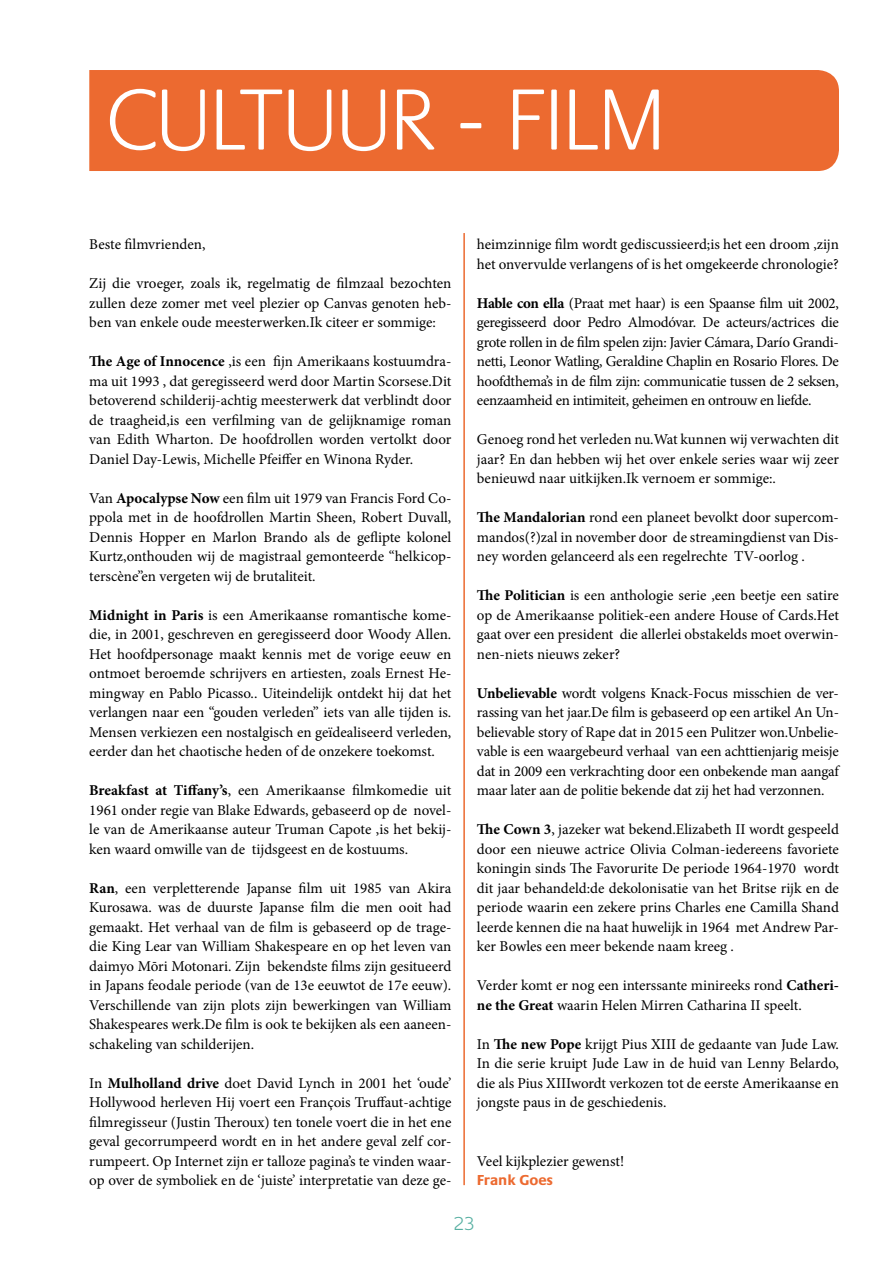
<style>
.page{position:relative;width:893px;height:1263px;background:#fff}
.page>*{position:absolute;margin:0;border:0;box-sizing:border-box;transform-origin:0 0}
.t1{font:300 90px "Praxis EF";color:#fff}
.t2{font:300 19.5px "Praxis EF";color:#56afa1}
.t3{font:15px/19.5px "Minion Pro";letter-spacing:-.005em;color:#000;text-align:justify}
.t4{font:700 15px "Praxis EF";color:#ec6a30}
.s1{font-weight:700}
</style>
<div class="page">
<div style="left:89px;top:70px;width:750px;height:101px;background:#ec6a30"></div>
<hr style="left:463px;top:233px;width:2px;height:952px;background:#ec6a30">
<h1 class="t1" style="left:106px;top:72px;width:560px">CULTUUR - FILM</h1>
<p class="t3" style="left:89px;top:235px;width:118px">Beste filmvrienden,</p>
<p class="t3" style="left:89px;top:274px;width:364px">Zij die vroeger, zoals ik, regelmatig de filmzaal bezochten zullen deze zomer met veel plezier op Canvas genoten heb&shy;ben van enkele oude meesterwerken.Ik citeer er sommige:</p>
<p class="t3" style="left:89px;top:352px;width:364px"><span class="s1">The Age of Innocence</span> ,is een fijn Amerikaans kostuumdra&shy;ma uit 1993 , dat geregisseerd werd door Martin Scorsese.Dit betoverend schilderij-achtig meesterwerk dat verblindt door de traagheid,is een verfilming van de gelijknamige roman van Edith Wharton. De hoofdrollen worden vertolkt door Daniel Day-Lewis, Michelle Pfeiffer en Winona Ryder.</p>
<p class="t3" style="left:89px;top:488px;width:364px">Van <span class="s1">Apocalypse Now</span> een film uit 1979 van Francis Ford Co&shy;ppola met in de hoofdrollen Martin Sheen, Robert Duvall, Dennis Hopper en Marlon Brando als de geflipte kolonel Kurtz,onthouden wij de magistraal gemonteerde “helkicop&shy;terscène”en vergeten wij de brutaliteit.</p>
<p class="t3" style="left:89px;top:605px;width:364px"><span class="s1">Midnight in Paris</span> is een Amerikaanse romantische kome&shy;die, in 2001, geschreven en geregisseerd door Woody Allen.<br>Het hoofdpersonage maakt kennis met de vorige eeuw en ontmoet beroemde schrijvers en artiesten, zoals Ernest He&shy;mingway en Pablo Picasso.. Uiteindelijk ontdekt hij dat het verlangen naar een “gouden verleden” iets van alle tijden is.<br>Mensen verkiezen een nostalgisch en geïdealiseerd verleden, eerder dan het chaotische heden of de onzekere toekomst.</p>
<p class="t3" style="left:89px;top:781px;width:364px"><span class="s1">Breakfast at Tiffany’s</span>, een Amerikaanse filmkomedie uit 1961 onder regie van Blake Edwards, gebaseerd op de novel&shy;le van de Amerikaanse auteur Truman Capote ,is het bekij&shy;ken waard omwille van de tijdsgeest en de kostuums.</p>
<p class="t3" style="left:89px;top:878px;width:364px"><span class="s1">Ran</span>, een verpletterende Japanse film uit 1985 van Akira Kurosawa. was de duurste Japanse film die men ooit had gemaakt. Het verhaal van de film is gebaseerd op de trage&shy;die King Lear van William Shakespeare en op het leven van daimyo Mōri Motonari. Zijn bekendste films zijn gesitueerd in Japans feodale periode (van de 13e eeuwtot de 17e eeuw).<br>Verschillende van zijn plots zijn bewerkingen van William Shakespeares werk.De film is ook te bekijken als een aaneen&shy;schakeling van schilderijen.</p>
<p class="t3" style="left:89px;top:1073px;width:364px">In <span class="s1">Mulholland drive</span> doet David Lynch in 2001 het ‘oude’ Hollywood herleven Hij voert een François Truffaut-achtige filmregisseur (Justin Theroux) ten tonele voert die in het ene geval gecorrumpeerd wordt en in het andere geval zelf cor&shy;rumpeert. Op Internet zijn er talloze pagina’s te vinden waar&shy;op over de symboliek en de ‘juiste’ interpretatie van deze ge-</p>
<p class="t3" style="left:477px;top:235px;width:364px">heimzinnige film wordt gediscussieerd;is het een droom ,zijn het onvervulde verlangens of is het omgekeerde chronologie?</p>
<p class="t3" style="left:477px;top:293px;width:364px"><span class="s1">Hable con ella</span> (Praat met haar) is een Spaanse film uit 2002, geregisseerd door Pedro Almodóvar. De acteurs/actrices die grote rollen in de film spelen zijn: Javier Cámara, Darío Grandi&shy;netti, Leonor Watling, Geraldine Chaplin en Rosario Flores. De hoofdthema’s in de film zijn: communicatie tussen de 2 seksen, eenzaamheid en intimiteit, geheimen en ontrouw en liefde.</p>
<p class="t3" style="left:477px;top:430px;width:364px">Genoeg rond het verleden nu.Wat kunnen wij verwachten dit jaar? En dan hebben wij het over enkele series waar wij zeer benieuwd naar uitkijken.Ik vernoem er sommige:.</p>
<p class="t3" style="left:477px;top:508px;width:364px"><span class="s1">The Mandalorian</span> rond een planeet bevolkt door supercom&shy;mandos(?)zal in november door de streamingdienst van Dis&shy;ney worden gelanceerd als een regelrechte TV-oorlog .</p>
<p class="t3" style="left:477px;top:586px;width:364px"><span class="s1">The Politician</span> is een anthologie serie ,een beetje een satire op de Amerikaanse politiek-een andere House of Cards.Het gaat over een president die allerlei obstakelds moet overwin&shy;nen-niets nieuws zeker?</p>
<p class="t3" style="left:477px;top:683px;width:364px"><span class="s1">Unbelievable</span> wordt volgens Knack-Focus misschien de ver&shy;rassing van het jaar.De film is gebaseerd op een artikel An Un&shy;believable story of Rape dat in 2015 een Pulitzer won.Unbelie&shy;vable is een waargebeurd verhaal van een achttienjarig meisje dat in 2009 een verkrachting door een onbekende man aangaf maar later aan de politie bekende dat zij het had verzonnen.</p>
<p class="t3" style="left:477px;top:820px;width:364px"><span class="s1">The Cown 3</span>, jazeker wat bekend.Elizabeth II wordt gespeeld door een nieuwe actrice Olivia Colman-iedereens favoriete koningin sinds The Favorurite De periode 1964-1970 wordt dit jaar behandeld:de dekolonisatie van het Britse rijk en de periode waarin een zekere prins Charles ene Camilla Shand leerde kennen die na haat huwelijk in 1964 met Andrew Par&shy;ker Bowles een meer bekende naam kreeg .</p>
<p class="t3" style="left:477px;top:976px;width:364px">Verder komt er nog een interssante minireeks rond <span class="s1">Catheri&shy;ne the Great</span> waarin Helen Mirren Catharina II speelt.</p>
<p class="t3" style="left:477px;top:1034px;width:364px">In <span class="s1">The new Pope</span> krijgt Pius XIII de gedaante van Jude Law.<br>In die serie kruipt Jude Law in de huid van Lenny Belardo, die als Pius XIIIwordt verkozen tot de eerste Amerikaanse en jongste paus in de geschiedenis.</p>
<p class="t3" style="left:477px;top:1151px;width:149px">Veel kijkplezier gewenst!</p>
<p class="t4" style="left:477px;top:1172px;width:78px">Frank Goes</p>
<h2 class="t2" style="left:454px;top:1213px;width:22px">23</h2>
</div>
